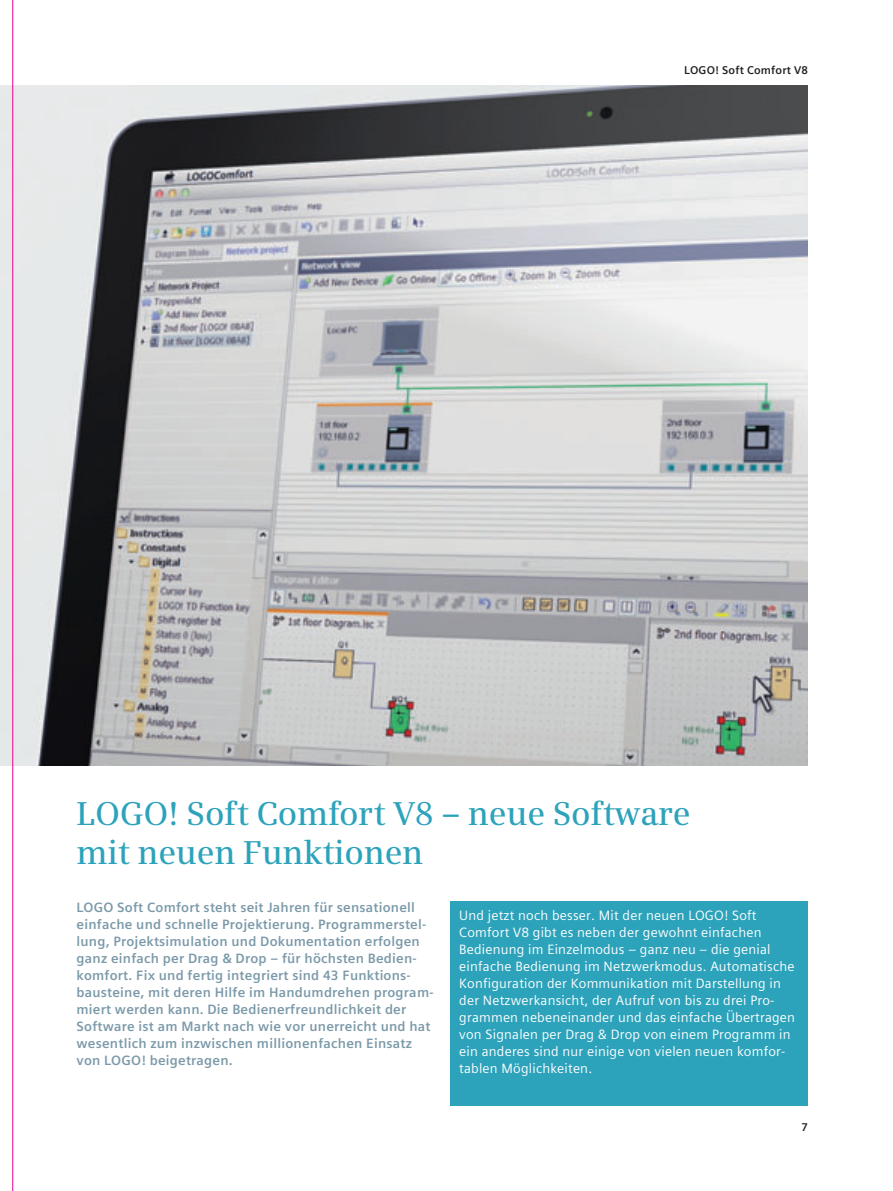
<style>
.page{position:relative;width:893px;height:1191px;background:#fff}
.page>*{position:absolute;margin:0;border:0;box-sizing:border-box;transform-origin:0 0}
.t1{font:600 33px/38.2px "Siemens Serif";letter-spacing:-.01em;color:#2da3bb}
.t2{font:700 13.5px/17px "Siemens Sans Global";letter-spacing:.015em;color:#7b99a9}
.t3{font:13.5px/17px "Siemens Sans Global";letter-spacing:.015em;color:#fff}
.t4{font:700 11.25px "Siemens Sans Global";letter-spacing:.015em;color:#231f20}
</style>
<div class="page">
<img style="left:0;top:85px;width:808px;height:680px">
<div style="left:451px;top:901px;width:357px;height:205px;background:#2da3bb"></div>
<hr style="left:12px;top:0;width:1px;height:1190px;background:#ed028c">
<p class="t4" style="left:684px;top:64px;width:125px">LOGO! Soft Comfort V8</p>
<h1 class="t1" style="left:77px;top:796px;width:616px">LOGO! Soft Comfort V8 – neue Software mit neuen Funktionen</h1>
<p class="t2" style="left:77px;top:898px;width:359px">LOGO Soft Comfort steht seit Jahren für sensationell einfache und schnelle Projektierung. Programmerstel&shy;lung, Projektsimulation und Dokumentation erfolgen ganz einfach per Drag &amp; Drop – für höchsten Bedien&shy;komfort. Fix und fertig integriert sind 43 Funktions&shy;bausteine, mit deren Hilfe im Handumdrehen program&shy;miert werden kann. Die Bedienerfreundlichkeit der Software ist am Markt nach wie vor unerreicht und hat wesentlich zum inzwischen millionenfachen Einsatz von LOGO! beigetragen.</p>
<p class="t3" style="left:459px;top:906px;width:337px">Und jetzt noch besser. Mit der neuen LOGO! Soft Comfort V8 gibt es neben der gewohnt einfachen Bedienung im Einzelmodus – ganz neu – die genial einfache Bedienung im Netzwerkmodus. Automatische Konfiguration der Kommunikation mit Darstellung in der Netzwerkansicht, der Aufruf von bis zu drei Pro&shy;grammen nebeneinander und das einfache Übertragen von Signalen per Drag &amp; Drop von einem Programm in ein anderes sind nur einige von vielen neuen komfor&shy;tablen Möglichkeiten.</p>
<p class="t4" style="left:801px;top:1120px;width:8px">7</p>
</div>
